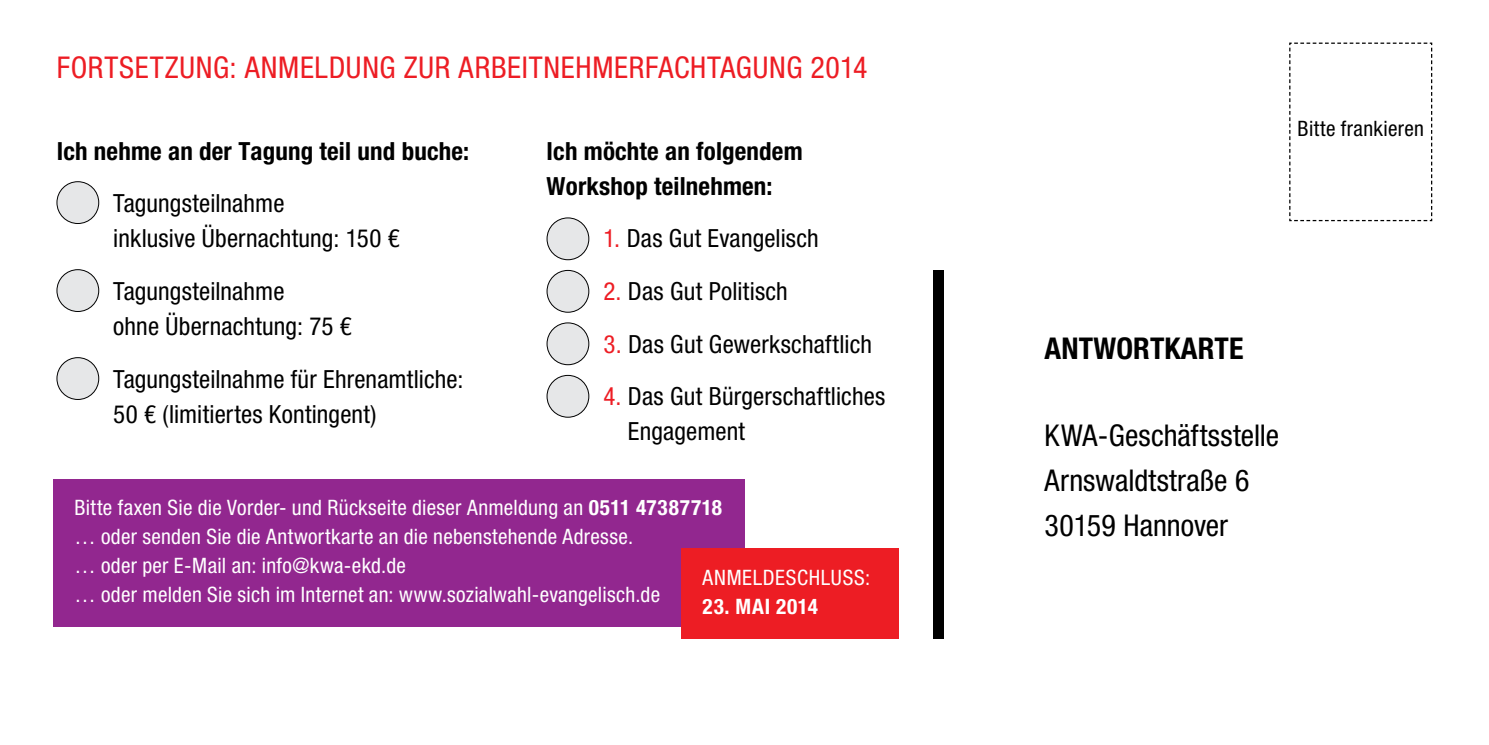
<style>
.page{position:relative;width:1489px;height:745px;background:#fff}
.page>*{position:absolute;margin:0;border:0;box-sizing:border-box;transform-origin:0 0}
.t1{font:condensed 30px "Helvetica Neue LT Pro";letter-spacing:.025em;color:#ed1d24}
.t2{font:condensed 30px/45px "Helvetica Neue LT Pro";letter-spacing:.005em;color:#000}
.t3{font:700 condensed 30px "Helvetica Neue LT Pro";letter-spacing:.005em;color:#000}
.t4{font:condensed 25px/35px "Helvetica Neue LT Pro";letter-spacing:.005em;color:#000}
.t5{font:700 condensed 25px/35px "Helvetica Neue LT Pro";letter-spacing:.005em;color:#000}
.t6{font:condensed 21.25px/28.8px "Helvetica Neue LT Pro";letter-spacing:.015em;color:#fff}
.t7{font:condensed 21.25px "Helvetica Neue LT Pro";letter-spacing:.015em;color:#000}
.t8{font:700 condensed 21.25px "Helvetica Neue LT Pro";letter-spacing:.04em;color:#fff}
.s1{color:#ed1d24}
.s2{font-weight:700}
</style>
<div class="page">
<div style="left:57px;top:181px;width:42px;height:42px;background:#e6e7e8;border-radius:50%"></div>
<div style="left:57px;top:181px;width:42px;height:43px;border:1px solid #000;border-radius:50%"></div>
<div style="left:547px;top:218px;width:42px;height:41px;background:#e6e7e8;border-radius:50%"></div>
<div style="left:546px;top:217px;width:43px;height:43px;border:1px solid #000;border-radius:50%"></div>
<div style="left:547px;top:270px;width:42px;height:42px;background:#e6e7e8;border-radius:50%"></div>
<div style="left:546px;top:270px;width:43px;height:42px;border:1px solid #000;border-radius:50%"></div>
<div style="left:547px;top:323px;width:42px;height:41px;background:#e6e7e8;border-radius:50%"></div>
<div style="left:546px;top:322px;width:43px;height:43px;border:1px solid #000;border-radius:50%"></div>
<div style="left:547px;top:375px;width:42px;height:42px;background:#e6e7e8;border-radius:50%"></div>
<div style="left:546px;top:375px;width:43px;height:42px;border:1px solid #000;border-radius:50%"></div>
<div style="left:57px;top:269px;width:42px;height:42px;background:#e6e7e8;border-radius:50%"></div>
<div style="left:57px;top:269px;width:42px;height:42px;border:1px solid #000;border-radius:50%"></div>
<div style="left:57px;top:357px;width:42px;height:42px;background:#e6e7e8;border-radius:50%"></div>
<div style="left:57px;top:357px;width:42px;height:42px;border:1px solid #000;border-radius:50%"></div>
<svg style="left:1289px;top:42px;width:143px;height:180px"></svg>
<div style="left:933px;top:269px;width:10px;height:369px;background:#000"></div>
<div style="left:53px;top:478px;width:691px;height:148px;background:#92278f"></div>
<div style="left:681px;top:548px;width:217px;height:90px;background:#ed1d24"></div>
<p class="t1" style="left:57px;top:50px;width:812px">FORTSETZUNG: ANMELDUNG ZUR ARBEITNEHMERFACHTAGUNG 2014</p>
<p class="t5" style="left:57px;top:133px;width:414px">Ich nehme an der Tagung teil und buche:</p>
<p class="t4" style="left:113px;top:186px;width:288px">Tagungsteilnahme<br>inklusive Übernachtung: 150 €</p>
<p class="t4" style="left:113px;top:273px;width:240px">Tagungsteilnahme<br>ohne Übernachtung: 75 €</p>
<p class="t4" style="left:113px;top:361px;width:352px">Tagungsteilnahme für Ehrenamtliche:<br>50 € (limitiertes Kontingent)</p>
<p class="t5" style="left:546px;top:133px;width:257px">Ich möchte an folgendem<br>Workshop teilnehmen:</p>
<p class="t4" style="left:603px;top:221px;width:217px"><span class="s1">1.</span> Das Gut Evangelisch</p>
<p class="t4" style="left:603px;top:273px;width:186px"><span class="s1">2.</span> Das Gut Politisch</p>
<p class="t4" style="left:603px;top:326px;width:270px"><span class="s1">3.</span> Das Gut Gewerkschaftlich</p>
<p class="t4" style="left:628px;top:378px;width:259px;text-indent:-24px"><span class="s1">4.</span> Das Gut Bürgerschaftliches<br>Engagement</p>
<p class="t6" style="left:74px;top:493px;width:649px">Bitte faxen Sie die Vorder- und Rückseite dieser Anmeldung an <span class="s2">0511 47387718 </span>… oder senden Sie die Antwortkarte an die nebenstehende Adresse.<br>… oder per E-Mail an: info@kwa-ekd.de<br>… oder melden Sie sich im Internet an: www.sozialwahl-evangelisch.de</p>
<p class="t6" style="left:702px;top:562px;width:169px">ANMELDESCHLUSS:</p>
<p class="t8" style="left:702px;top:593px;width:117px">23. MAI 2014</p>
<p class="t7" style="left:1297px;top:116px;width:128px">Bitte frankieren</p>
<p class="t3" style="left:1044px;top:330px;width:200px">ANTWORTKARTE</p>
<p class="t2" style="left:1044px;top:412px;width:236px">KWA-Geschäftsstelle<br>Arnswaldtstraße 6<br>30159 Hannover</p>
</div>
